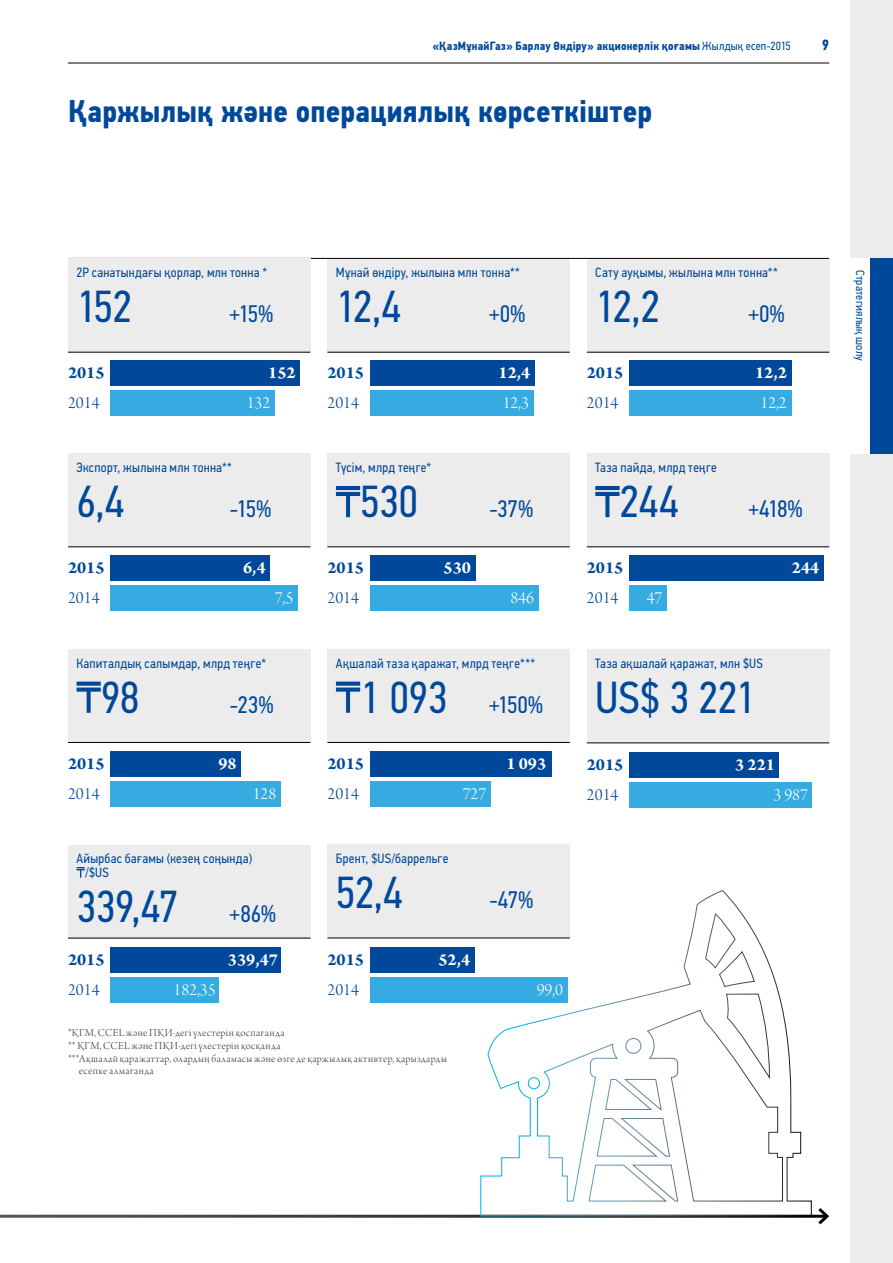
<style>
.page{position:relative;width:893px;height:1263px;background:#fff}
.page>*{position:absolute;margin:0;border:0;box-sizing:border-box;transform-origin:0 0}
.t1{font:45px "PF Din Text Cond Pro Regular Kaz";letter-spacing:-.015em;color:#00499a}
.t2{font:31.5px "PF Din Text Cond Pro Bold Kaz";letter-spacing:.005em;color:#00499a}
.t3{font:24px "PF Din Text Cond Pro Regular Kaz";letter-spacing:-.055em;color:#00499a}
.t4{font:700 18px "Arno Pro";color:#00499a}
.t5{font:18px "Arno Pro Light Display";color:#00499a}
.t6{font:700 18px "Arno Pro";color:#fff}
.t7{font:18px "Arno Pro Light Display";color:#fff}
.t8{font:15px "PF Din Text Cond Pro Bold Kaz";color:#00499a}
.t9{font:13.5px/13.5px "PF Din Text Cond Pro Regular Kaz";letter-spacing:.02em;color:#00499a}
.t10{font:12px "PF Din Text Cond Pro Bold Kaz";letter-spacing:.015em;color:#00499a}
.t11{font:12px "PF Din Text Cond Pro Regular Kaz";letter-spacing:.015em;color:#00499a}
.t12{font:11.25px "Arno Pro Light Display";letter-spacing:.035em;color:#3d3d3c}
.s1{font-family:"PF Din Text Cond Pro Regular Kaz"}
.s2{font-size:45px}
.s3{font-size:24px}
</style>
<div class="page">
<div style="left:850px;top:0;width:43px;height:1263px;background:#ececec"></div>
<div style="left:836px;top:258px;width:57px;height:196px;background:#fff"></div>
<div style="left:870px;top:258px;width:23px;height:196px;background:#00499a"></div>
<hr style="left:68px;top:63px;width:761px;height:1px;background:#000">
<hr style="left:68px;top:258px;width:761px;height:1px;background:#000">
<div style="left:68px;top:259px;width:242px;height:93px;background:#ececec"></div>
<div style="left:68px;top:453px;width:242px;height:94px;background:#ececec"></div>
<div style="left:68px;top:649px;width:242px;height:94px;background:#ececec"></div>
<svg style="left:77px;top:682px;width:24px;height:31px"></svg>
<div style="left:327px;top:259px;width:243px;height:93px;background:#ececec"></div>
<div style="left:327px;top:453px;width:243px;height:94px;background:#ececec"></div>
<svg style="left:336px;top:486px;width:24px;height:31px"></svg>
<div style="left:327px;top:649px;width:243px;height:94px;background:#ececec"></div>
<svg style="left:336px;top:682px;width:24px;height:31px"></svg>
<div style="left:587px;top:259px;width:242px;height:93px;background:#ececec"></div>
<div style="left:587px;top:453px;width:242px;height:94px;background:#ececec"></div>
<svg style="left:595px;top:486px;width:25px;height:31px"></svg>
<div style="left:327px;top:845px;width:243px;height:93px;background:#ececec"></div>
<hr style="left:68px;top:352px;width:242px;height:1px;background:#000">
<hr style="left:68px;top:547px;width:242px;height:1px;background:#000">
<hr style="left:68px;top:742px;width:242px;height:1px;background:#000">
<hr style="left:327px;top:352px;width:243px;height:1px;background:#000">
<hr style="left:327px;top:547px;width:243px;height:1px;background:#000">
<hr style="left:327px;top:742px;width:243px;height:1px;background:#000">
<hr style="left:587px;top:352px;width:242px;height:1px;background:#000">
<hr style="left:587px;top:547px;width:242px;height:1px;background:#000">
<hr style="left:327px;top:938px;width:243px;height:1px;background:#000">
<div style="left:111px;top:390px;width:164px;height:26px;background:#36abe2"></div>
<div style="left:111px;top:360px;width:189px;height:26px;background:#00499a"></div>
<div style="left:111px;top:585px;width:187px;height:25px;background:#36abe2"></div>
<div style="left:111px;top:555px;width:159px;height:26px;background:#00499a"></div>
<div style="left:111px;top:781px;width:170px;height:26px;background:#36abe2"></div>
<div style="left:111px;top:752px;width:130px;height:25px;background:#00499a"></div>
<div style="left:370px;top:390px;width:163px;height:26px;background:#36abe2"></div>
<div style="left:370px;top:360px;width:165px;height:26px;background:#00499a"></div>
<div style="left:370px;top:585px;width:169px;height:25px;background:#36abe2"></div>
<div style="left:370px;top:555px;width:106px;height:26px;background:#00499a"></div>
<div style="left:370px;top:781px;width:121px;height:26px;background:#36abe2"></div>
<div style="left:370px;top:752px;width:182px;height:25px;background:#00499a"></div>
<div style="left:629px;top:390px;width:163px;height:26px;background:#36abe2"></div>
<div style="left:629px;top:360px;width:163px;height:26px;background:#00499a"></div>
<div style="left:629px;top:585px;width:38px;height:25px;background:#36abe2"></div>
<div style="left:629px;top:555px;width:195px;height:26px;background:#00499a"></div>
<div style="left:370px;top:977px;width:197px;height:25px;background:#36abe2"></div>
<div style="left:370px;top:947px;width:104px;height:26px;background:#00499a"></div>
<svg style="left:815px;top:1208px;width:14px;height:17px"></svg>
<svg style="left:480px;top:890px;width:332px;height:326px"></svg>
<div style="left:68px;top:845px;width:242px;height:93px;background:#ececec"></div>
<div style="left:587px;top:649px;width:242px;height:94px;background:#ececec"></div>
<hr style="left:68px;top:938px;width:242px;height:1px;background:#000">
<hr style="left:587px;top:743px;width:242px;height:1px;background:#000">
<div style="left:111px;top:977px;width:108px;height:25px;background:#36abe2"></div>
<div style="left:111px;top:947px;width:170px;height:26px;background:#00499a"></div>
<div style="left:629px;top:782px;width:183px;height:25px;background:#36abe2"></div>
<div style="left:629px;top:752px;width:150px;height:26px;background:#00499a"></div>
<svg style="left:77px;top:867px;width:8px;height:11px"></svg>
<p class="t10" style="left:432px;top:38px;width:360px">«ҚазМұнайГаз» Барлау Өндіру» акционерлік қоғамы <span class="s1">Жылдық есеп-2015</span></p>
<p class="t8" style="left:822px;top:35px;width:9px">9</p>
<h2 class="t2" style="left:68px;top:92px;width:586px">Қаржылық және операциялық көрсеткіштер</h2>
<p class="t9" style="left:77px;top:266px;width:192px">2Р санатындағы қорлар, млн тонна *</p>
<h1 class="t1" style="left:77px;top:280px;width:57px">152</h1>
<h3 class="t3" style="left:230px;top:300px;width:45px">+15%</h3>
<p class="t9" style="left:336px;top:266px;width:186px">Мұнай өндіру, жылына млн тонна**</p>
<h1 class="t1" style="left:336px;top:280px;width:67px">12,4</h1>
<h3 class="t3" style="left:489px;top:300px;width:38px">+0%</h3>
<h3 class="t4" style="left:68px;top:362px;width:38px">2015</h3>
<h3 class="t5" style="left:68px;top:393px;width:33px">2014</h3>
<h3 class="t6" style="left:268px;top:362px;width:29px">152</h3>
<h3 class="t7" style="left:247px;top:393px;width:25px">132</h3>
<h3 class="t4" style="left:327px;top:362px;width:38px">2015</h3>
<h3 class="t5" style="left:327px;top:393px;width:33px">2014</h3>
<h3 class="t6" style="left:499px;top:362px;width:33px">12,4</h3>
<h3 class="t7" style="left:503px;top:393px;width:28px">12,3</h3>
<p class="t9" style="left:77px;top:461px;width:157px">Экспорт, жылына млн тонна**</p>
<h1 class="t1" style="left:77px;top:475px;width:50px">6,4</h1>
<h3 class="t3" style="left:230px;top:495px;width:43px">-15%</h3>
<p class="t9" style="left:336px;top:461px;width:97px">Түсім, млрд теңге*</p>
<h1 class="t1" style="left:360px;top:475px;width:60px">530</h1>
<h3 class="t3" style="left:489px;top:495px;width:46px">-37%</h3>
<h3 class="t4" style="left:68px;top:557px;width:38px">2015</h3>
<h3 class="t5" style="left:68px;top:587px;width:33px">2014</h3>
<h3 class="t6" style="left:243px;top:557px;width:24px">6,4</h3>
<h3 class="t7" style="left:275px;top:587px;width:20px">7,5</h3>
<h3 class="t4" style="left:327px;top:557px;width:38px">2015</h3>
<h3 class="t5" style="left:327px;top:587px;width:33px">2014</h3>
<h3 class="t6" style="left:444px;top:557px;width:29px">530</h3>
<h3 class="t7" style="left:510px;top:587px;width:25px">846</h3>
<p class="t9" style="left:77px;top:656px;width:191px">Капиталдық салымдар, млрд теңге*</p>
<h1 class="t1" style="left:101px;top:671px;width:40px">98</h1>
<h3 class="t3" style="left:230px;top:690px;width:46px">-23%</h3>
<p class="t9" style="left:336px;top:656px;width:201px">Ақшалай таза қаражат, млрд теңге***</p>
<h3 class="t3" style="left:360px;top:690px;width:185px"><span class="s2">1 093</span> +150%</h3>
<h3 class="t4" style="left:68px;top:753px;width:38px">2015</h3>
<h3 class="t5" style="left:68px;top:784px;width:33px">2014</h3>
<h3 class="t6" style="left:218px;top:753px;width:20px">98</h3>
<h3 class="t7" style="left:253px;top:784px;width:25px">128</h3>
<h3 class="t4" style="left:327px;top:753px;width:38px">2015</h3>
<h3 class="t5" style="left:327px;top:784px;width:33px">2014</h3>
<h3 class="t7" style="left:463px;top:784px;width:25px">727</h3>
<h3 class="t6" style="left:506px;top:753px;width:41px">1 093</h3>
<p class="t9" style="left:85px;top:852px;width:169px;text-indent:-9px">Айырбас бағамы (кезең соңында) /$US</p>
<h1 class="t1" style="left:77px;top:880px;width:201px">339,47 <span class="s3">+86%</span></h1>
<p class="t9" style="left:336px;top:852px;width:114px">Брент, $US/баррельге</p>
<h1 class="t1" style="left:336px;top:866px;width:69px">52,4</h1>
<h3 class="t3" style="left:489px;top:886px;width:46px">-47%</h3>
<h3 class="t4" style="left:68px;top:949px;width:38px">2015</h3>
<h3 class="t5" style="left:68px;top:979px;width:33px">2014</h3>
<h3 class="t7" style="left:174px;top:979px;width:44px">182,35</h3>
<h3 class="t6" style="left:228px;top:949px;width:52px">339,47</h3>
<h3 class="t4" style="left:327px;top:949px;width:38px">2015</h3>
<h3 class="t5" style="left:327px;top:979px;width:33px">2014</h3>
<h3 class="t6" style="left:438px;top:949px;width:33px">52,4</h3>
<h3 class="t7" style="left:537px;top:979px;width:28px">99,0</h3>
<p class="t12" style="left:68px;top:1027px;width:218px">*ҚГМ, CCЕL және ПҚИ-дегі үлестерін қоспағанда</p>
<p class="t12" style="left:68px;top:1039px;width:214px">** ҚГМ, CCЕL және ПҚИ-дегі үлестерін қосқанда</p>
<p class="t12" style="left:68px;top:1052px;width:380px">***Ақшалай қаражаттар, олардың баламасы және өзге де қаржылық активтер, қарыздарды</p>
<p class="t12" style="left:79px;top:1065px;width:76px">есепке алмағанда</p>
<p class="t9" style="left:595px;top:266px;width:184px">Сату ауқымы, жылына млн тонна**</p>
<h1 class="t1" style="left:595px;top:280px;width:66px">12,2</h1>
<h3 class="t3" style="left:748px;top:300px;width:38px">+0%</h3>
<h3 class="t4" style="left:587px;top:362px;width:38px">2015</h3>
<h3 class="t5" style="left:587px;top:393px;width:33px">2014</h3>
<p class="t9" style="left:595px;top:461px;width:123px">Таза пайда, млрд теңге</p>
<h1 class="t1" style="left:620px;top:475px;width:61px">244</h1>
<h3 class="t4" style="left:587px;top:557px;width:38px">2015</h3>
<h3 class="t5" style="left:587px;top:587px;width:33px">2014</h3>
<h3 class="t7" style="left:647px;top:587px;width:17px">47</h3>
<h3 class="t6" style="left:755px;top:362px;width:33px">12,2</h3>
<h3 class="t7" style="left:760px;top:393px;width:28px">12,2</h3>
<h3 class="t3" style="left:748px;top:495px;width:56px">+418%</h3>
<h3 class="t6" style="left:792px;top:557px;width:29px">244</h3>
<p class="t9" style="left:595px;top:657px;width:169px">Таза ақшалай қаражат, млн $US</p>
<h1 class="t1" style="left:595px;top:671px;width:162px">US$ 3 221</h1>
<h3 class="t4" style="left:587px;top:754px;width:38px">2015</h3>
<h3 class="t5" style="left:587px;top:784px;width:33px">2014</h3>
<h3 class="t6" style="left:735px;top:754px;width:41px">3 221</h3>
<h3 class="t7" style="left:774px;top:784px;width:36px">3 987</h3>
<p class="t11" style="left:867px;top:270px;width:92px;rotate:90deg">Стратегиялық шолу</p>
</div>
